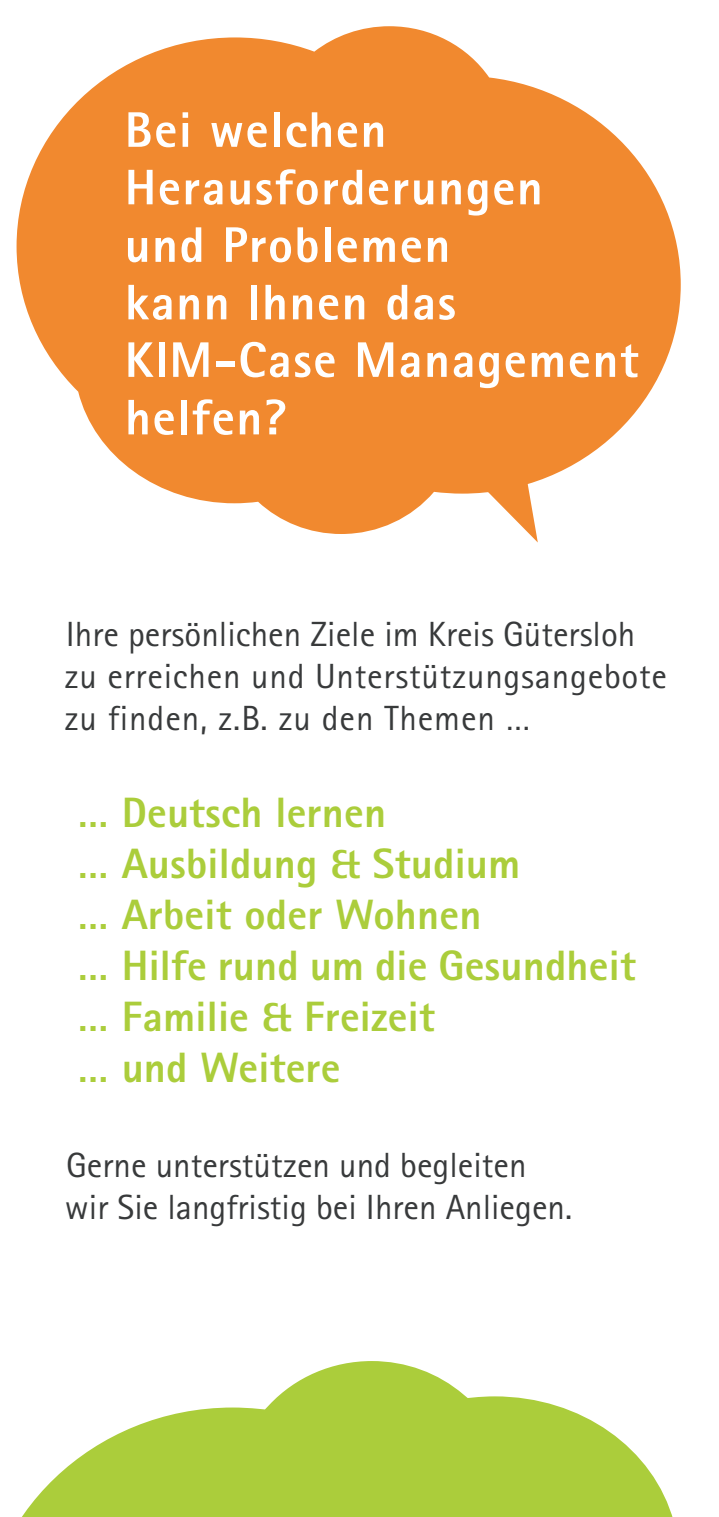
<style>
.page{position:relative;width:719px;height:1517px;background:#fff}
.page>*{position:absolute;margin:0;border:0;box-sizing:border-box;transform-origin:0 0}
.t1{font:800 50px/57.5px "Rotis Sans Serif Std";letter-spacing:.03em;color:#fff}
.t2{font:800 42.5px/51px "Rotis Sans Serif Std";letter-spacing:.005em;color:#abcd3b}
.t3{font:35px/42px "Rotis Sans Serif Std";letter-spacing:.02em;color:#383a3b}
.t4{font:35px/42px "Rotis Sans Serif Std";color:#383a3b}
</style>
<div class="page">
<svg style="left:17px;top:26px;width:663px;height:508px;fill:#f1892f"></svg>
<svg style="left:22px;top:1361px;width:651px;height:156px"></svg>
<svg style="left:483px;top:451px;width:54px;height:91px"></svg>
<p class="t1" style="left:124px;top:100px;width:515px">Bei welchen<br>Herausforderungen<br>und Problemen<br>kann Ihnen das<br>KIM-Case Management helfen?</p>
<p class="t3" style="left:64px;top:613px;width:603px">Ihre persönlichen Ziele im Kreis Gütersloh zu erreichen und Unterstützungsangebote zu finden, z.B. zu den Themen …</p>
<p class="t2" style="left:78px;top:787px;width:559px">… Deutsch lernen<br>… Ausbildung &amp; Studium<br>… Arbeit oder Wohnen<br>… Hilfe rund um die Gesundheit … Familie &amp; Freizeit<br>… und Weitere</p>
<p class="t4" style="left:65px;top:1144px;width:508px">Gerne unterstützen und begleiten wir Sie langfristig bei Ihren Anliegen.</p>
</div>
